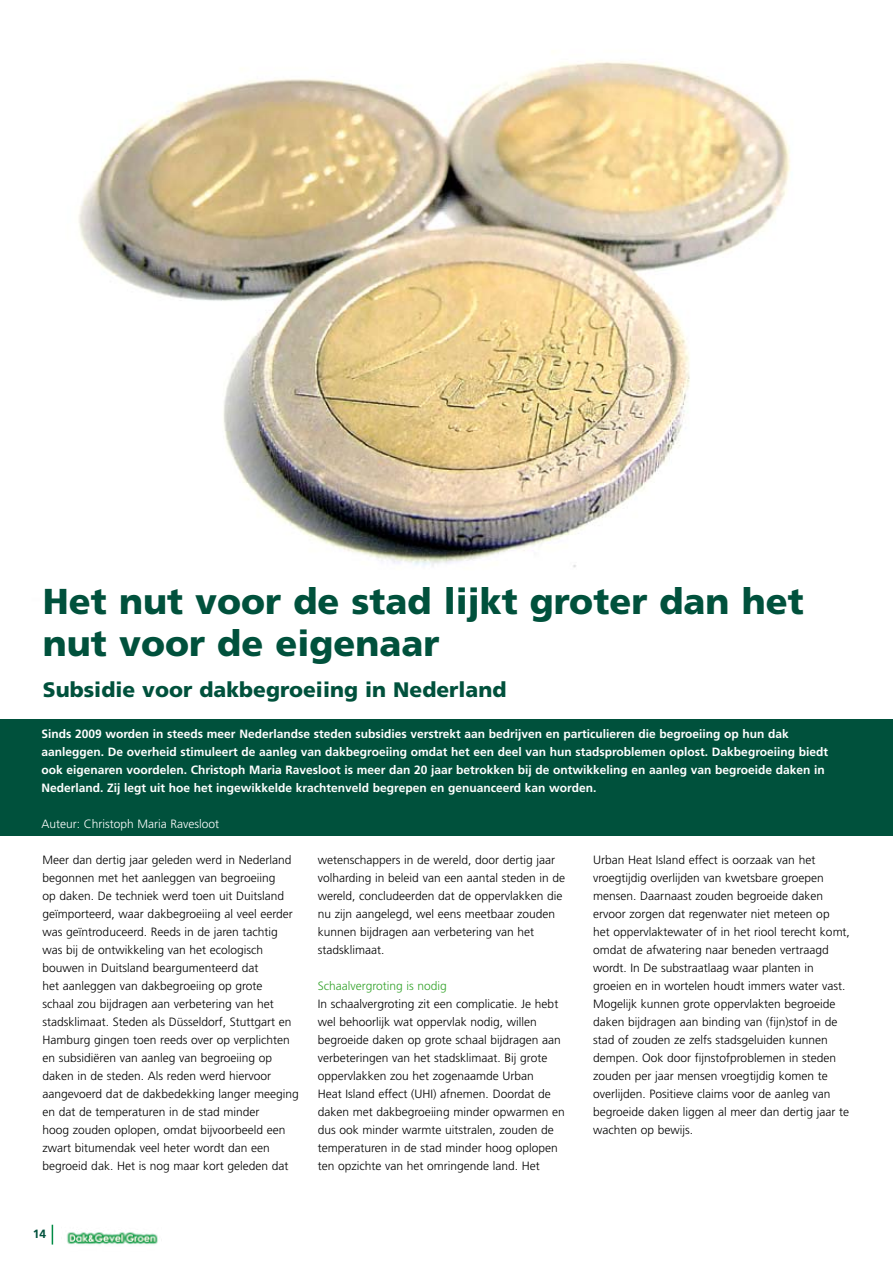
<style>
.page{position:relative;width:893px;height:1263px;background:#fff}
.page>*{position:absolute;margin:0;border:0;box-sizing:border-box;transform-origin:0 0}
.t1{font:900 36px/42px "Frutiger";color:#00513c}
.t2{font:900 21px "Frutiger";color:#00513c}
.t3{font:300 12px/18px "Frutiger";color:#000}
.t4{font:700 12px/18px "Frutiger";color:#fff}
.t5{font:300 12px "Frutiger";color:#fff}
.t6{font:300 12px "Frutiger";color:#35a32c}
.t7{font:700 12px "Frutiger";color:#00513c}
</style>
<div class="page">
<svg style="left:52px;top:1225px;width:1px;height:19px"></svg>
<img style="left:67px;top:1232px;width:91px;height:13px">
<img style="left:78px;top:61px;width:712px;height:507px">
<div style="left:0;top:720px;width:893px;height:116px;background:#00513c"></div>
<h1 class="t1" style="left:43px;top:580px;width:762px">Het nut voor de stad lijkt groter dan het nut voor de eigenaar</h1>
<h2 class="t2" style="left:43px;top:677px;width:465px">Subsidie voor dakbegroeiing in Nederland</h2>
<p class="t4" style="left:41px;top:725px;width:788px">Sinds 2009 worden in steeds meer Nederlandse steden subsidies verstrekt aan bedrijven en particulieren die begroeiing op hun dak aanleggen. De overheid stimuleert de aanleg van dakbegroeiing omdat het een deel van hun stadsproblemen oplost. Dakbegroeiing biedt ook eigenaren voordelen. Christoph Maria Ravesloot is meer dan 20 jaar betrokken bij de ontwikkeling en aanleg van begroeide daken in Nederland. Zij legt uit hoe het ingewikkelde krachtenveld begrepen en genuanceerd kan worden.</p>
<p class="t5" style="left:41px;top:817px;width:179px">Auteur: Christoph Maria Ravesloot</p>
<p class="t3" style="left:43px;top:851px;width:258px">Meer dan dertig jaar geleden werd in Nederland begonnen met het aanleggen van begroeiing<br>op daken. De techniek werd toen uit Duitsland geïmporteerd, waar dakbegroeiing al veel eerder was geïntroduceerd. Reeds in de jaren tachtig was bij de ontwikkeling van het ecologisch bouwen in Duitsland beargumenteerd dat<br>het aanleggen van dakbegroeiing op grote<br>schaal zou bijdragen aan verbetering van het stadsklimaat. Steden als Düsseldorf, Stuttgart en Hamburg gingen toen reeds over op verplichten en subsidiëren van aanleg van begroeiing op daken in de steden. Als reden werd hiervoor aangevoerd dat de dakbedekking langer meeging en dat de temperaturen in de stad minder<br>hoog zouden oplopen, omdat bijvoorbeeld een zwart bitumendak veel heter wordt dan een begroeid dak. Het is nog maar kort geleden dat</p>
<p class="t3" style="left:318px;top:851px;width:249px">wetenschappers in de wereld, door dertig jaar volharding in beleid van een aantal steden in de wereld, concludeerden dat de oppervlakken die nu zijn aangelegd, wel eens meetbaar zouden kunnen bijdragen aan verbetering van het stadsklimaat.</p>
<p class="t6" style="left:318px;top:979px;width:131px">Schaalvergroting is nodig</p>
<p class="t3" style="left:318px;top:995px;width:248px">In schaalvergroting zit een complicatie. Je hebt wel behoorlijk wat oppervlak nodig, willen begroeide daken op grote schaal bijdragen aan verbeteringen van het stadsklimaat. Bij grote oppervlakken zou het zogenaamde Urban<br>Heat Island effect (UHI) afnemen. Doordat de daken met dakbegroeiing minder opwarmen en dus ook minder warmte uitstralen, zouden de temperaturen in de stad minder hoog oplopen ten opzichte van het omringende land. Het</p>
<p class="t7" style="left:33px;top:1227px;width:15px">14</p>
<p class="t3" style="left:593px;top:851px;width:258px">Urban Heat Island effect is oorzaak van het vroegtijdig overlijden van kwetsbare groepen mensen. Daarnaast zouden begroeide daken ervoor zorgen dat regenwater niet meteen op<br>het oppervlaktewater of in het riool terecht komt, omdat de afwatering naar beneden vertraagd wordt. In De substraatlaag waar planten in groeien en in wortelen houdt immers water vast.<br>Mogelijk kunnen grote oppervlakten begroeide daken bijdragen aan binding van (fijn)stof in de stad of zouden ze zelfs stadsgeluiden kunnen dempen. Ook door fijnstofproblemen in steden zouden per jaar mensen vroegtijdig komen te overlijden. Positieve claims voor de aanleg van begroeide daken liggen al meer dan dertig jaar te wachten op bewijs.</p>
</div>
